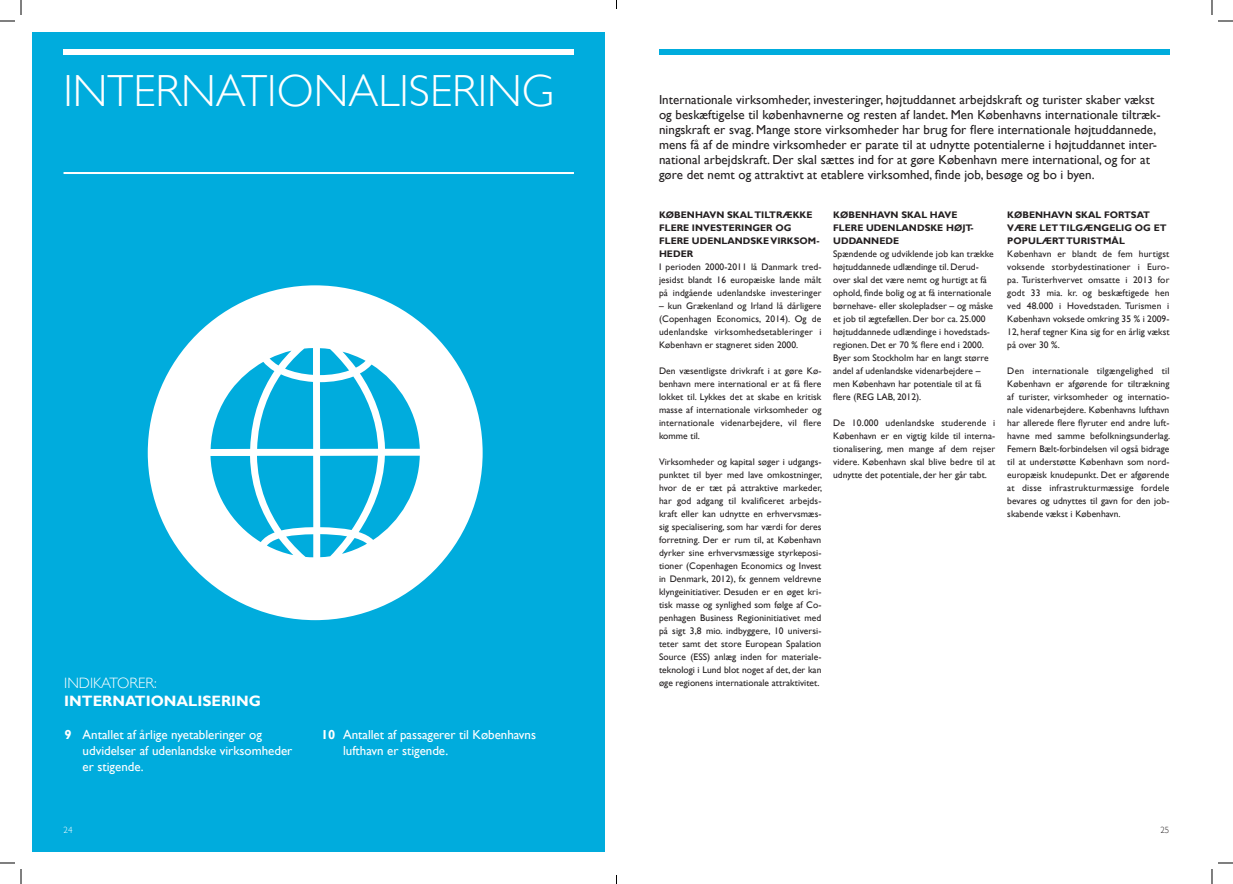
<style>
.page{position:relative;width:1233px;height:884px;background:#fff}
.page>*{position:absolute;margin:0;border:0;box-sizing:border-box;transform-origin:0 0}
.t1{font:300 45px "Gill Sans";color:#fff}
.t2{font:700 15px "Gill Sans";color:#fff}
.t3{font:300 15px "Gill Sans";color:#fff}
.t4{font:13px/15px "Gill Sans";letter-spacing:.005em;color:#231f20}
.t5{font:13px/16px "Gill Sans";color:#fff}
.t6{font:700 13px "Gill Sans";color:#fff}
.t7{font:9.5px/13px "Gill Sans";letter-spacing:.005em;color:#231f20;text-align:justify}
.t8{font:700 9.5px/13px "Gill Sans";letter-spacing:.005em;color:#231f20}
.t9{font:300 9px "Gill Sans";color:#fff}
.t10{font:300 9px "Gill Sans";color:#231f20}
</style>
<div class="page">
<div style="left:32px;top:32px;width:573px;height:820px;background:#00acdd"></div>
<div style="left:659px;top:49px;width:510px;height:6px;background:#00acdd"></div>
<div style="left:64px;top:49px;width:510px;height:6px;background:#fff"></div>
<hr style="left:64px;top:172px;width:510px;height:2px;background:#fff">
<svg style="left:148px;top:285px;width:334px;height:335px;fill:#fff"></svg>
<svg style="left:1218px;top:20px;width:15px;height:2px"></svg>
<svg style="left:1218px;top:862px;width:15px;height:2px"></svg>
<svg style="left:0;top:0;width:22px;height:22px"></svg>
<svg style="left:0;top:862px;width:22px;height:22px"></svg>
<svg style="left:1211px;top:0;width:1px;height:15px"></svg>
<svg style="left:1211px;top:869px;width:1px;height:15px"></svg>
<h1 class="t1" style="left:64px;top:73px;width:492px">INTERNATIONALISERING</h1>
<h2 class="t3" style="left:64px;top:677px;width:94px">INDIKATORER:</h2>
<h2 class="t2" style="left:64px;top:694px;width:198px">INTERNATIONALISERING</h2>
<h3 class="t5" style="left:83px;top:727px;width:211px;text-indent:-18px">• Antallet af årlige nyetableringer og udvidelser af udenlandske virksomheder er stigende.</h3>
<h3 class="t5" style="left:343px;top:727px;width:194px;text-indent:-18px">• Antallet af passagerer til Københavns lufthavn er stigende.</h3>
<h3 class="t6" style="left:64px;top:728px;width:9px">9</h3>
<h3 class="t6" style="left:321px;top:728px;width:16px">10</h3>
<p class="t4" style="left:659px;top:93px;width:503px">Internationale virksomheder, investeringer, højtuddannet arbejdskraft og turister skaber vækst og beskæftigelse til københavnerne og resten af landet. Men Københavns internationale tiltræk&shy;ningskraft er svag. Mange store virksomheder har brug for flere internationale højtuddannede, mens få af de mindre virksomheder er parate til at udnytte potentialerne i højtuddannet inter&shy;national arbejdskraft. Der skal sættes ind for at gøre København mere international, og for at gøre det nemt og attraktivt at etablere virksomhed, finde job, besøge og bo i byen.</p>
<p class="t8" style="left:833px;top:209px;width:142px">KØBENHAVN SKAL HAVE<br>FLERE UDENLANDSKE HØJT-<br>UDDANNEDE</p>
<p class="t7" style="left:833px;top:248px;width:162px;text-align:left">Spændende og udviklende job kan trække højtuddannede udlændinge til. Derud&shy;over skal det være nemt og hurtigt at få ophold, finde bolig og at få internationale børnehave- eller skolepladser – og måske et job til ægtefællen. Der bor ca. 25.000 højtuddannede udlændinge i hovedstads&shy;regionen. Det er 70 % flere end i 2000.<br>Byer som Stockholm har en langt større andel af udenlandske videnarbejdere – men København har potentiale til at få flere (REG LAB, 2012).</p>
<p class="t7" style="left:833px;top:417px;width:164px">De 10.000 udenlandske studerende i København er en vigtig kilde til interna&shy;tionalisering, men mange af dem rejser videre. København skal blive bedre til at udnytte det potentiale, der her går tabt.</p>
<p class="t8" style="left:659px;top:209px;width:162px">KØBENHAVN SKAL TILTRÆKKE<br>FLERE INVESTERINGER OG<br>FLERE UDENLANDSKE VIRKSOM-<br>HEDER</p>
<p class="t7" style="left:659px;top:261px;width:164px">I perioden 2000-2011 lå Danmark tred&shy;jesidst blandt 16 europæiske lande målt på indgående udenlandske investeringer</p>
<p class="t7" style="left:659px;top:300px;width:164px">– kun Grækenland og Irland lå dårligere (Copenhagen Economics, 2014). Og de udenlandske virksomhedsetableringer i København er stagneret siden 2000.</p>
<p class="t7" style="left:659px;top:365px;width:164px">Den væsentligste drivkraft i at gøre Kø&shy;benhavn mere international er at få flere lokket til. Lykkes det at skabe en kritisk masse af internationale virksomheder og internationale videnarbejdere, vil flere komme til.</p>
<p class="t7" style="left:659px;top:456px;width:165px">Virksomheder og kapital søger i udgangs&shy;punktet til byer med lave omkostninger, hvor de er tæt på attraktive markeder, har god adgang til kvalificeret arbejds&shy;kraft eller kan udnytte en erhvervsmæs&shy;sig specialisering, som har værdi for deres forretning. Der er rum til, at København dyrker sine erhvervsmæssige styrkeposi&shy;tioner (Copenhagen Economics og Invest in Denmark, 2012), fx gennem veldrevne klyngeinitiativer. Desuden er en øget kri&shy;tisk masse og synlighed som følge af Co&shy;penhagen Business Regioninitiativet med på sigt 3,8 mio. indbyggere, 10 universi&shy;teter samt det store European Spalation Source (ESS) anlæg inden for materiale&shy;teknologi i Lund blot noget af det, der kan øge regionens internationale attraktivitet.</p>
<p class="t8" style="left:1007px;top:209px;width:161px">KØBENHAVN SKAL FORTSAT<br>VÆRE LET TILGÆNGELIG OG ET<br>POPULÆRT TURISTMÅL</p>
<p class="t7" style="left:1007px;top:248px;width:164px">København er blandt de fem hurtigst voksende storbydestinationer i Euro&shy;pa. Turisterhvervet omsatte i 2013 for godt 33 mia. kr. og beskæftigede hen ved 48.000 i Hovedstaden. Turismen i København voksede omkring 35 % i 2009- 12, heraf tegner Kina sig for en årlig vækst på over 30 %.</p>
<p class="t7" style="left:1007px;top:365px;width:164px">Den internationale tilgængelighed til København er afgørende for tiltrækning af turister, virksomheder og internatio&shy;nale videnarbejdere. Københavns lufthavn har allerede flere flyruter end andre luft&shy;havne med samme befolkningsunderlag.<br>Femern Bælt-forbindelsen vil også bidrage til at understøtte København som nord&shy;europæisk knudepunkt. Det er afgørende at disse infrastrukturmæssige fordele bevares og udnyttes til gavn for den job&shy;skabende vækst i København.</p>
<p class="t9" style="left:64px;top:826px;width:10px">24</p>
<p class="t10" style="left:1160px;top:826px;width:10px">25</p>
</div>
